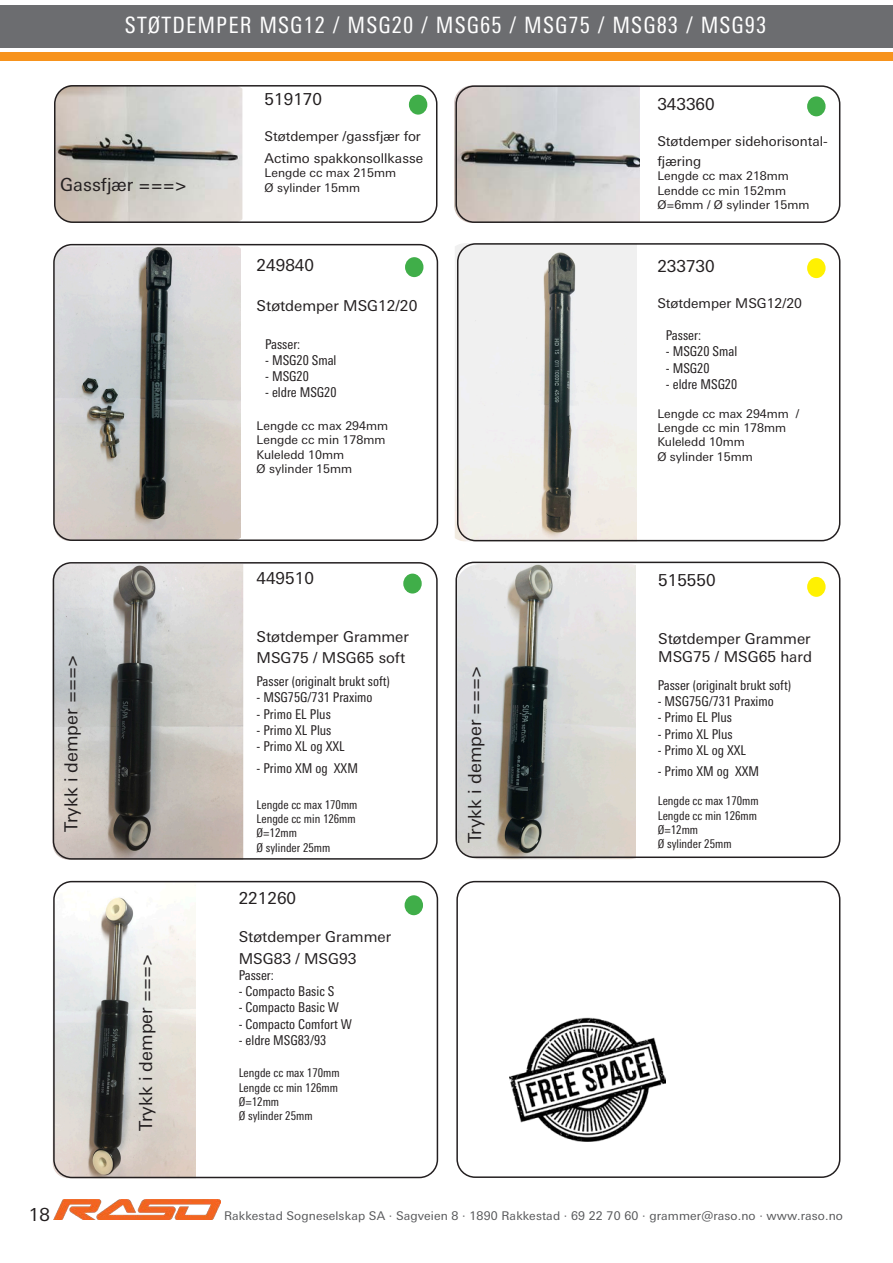
<style>
.page{position:relative;width:893px;height:1263px;background:#fff}
.page>*{position:absolute;margin:0;border:0;box-sizing:border-box;transform-origin:0 0}
.titel_fut{font:condensed 22.5px "Univers Next Pro";letter-spacing:.05em;color:#fff}
.t1{font:18px "Univers Next Pro";color:#231f20}
.t2{font:16.5px "Univers Next Pro";color:#231f20}
.t3{font:15px "Univers Next Pro";color:#231f20}
.t4{font:condensed 13.5px "Univers Next Pro";color:#231f20}
.t5{font:13.5px/21.6px "Univers Next Pro";color:#231f20}
.t6{font:12px/14.4px "Univers Next Pro";color:#231f20}
.t7{font:condensed 12px "Univers Next Pro";color:#231f20}
.t8{font:12px "Univers Next Pro";letter-spacing:.01em;color:#57585a}
</style>
<div class="page">
<img style="left:53px;top:882px;width:143px;height:296px">
<img style="left:455px;top:243px;width:182px;height:298px">
<div style="left:0;top:5px;width:893px;height:43px;background:#6c6d70"></div>
<div style="left:0;top:52px;width:893px;height:9px;background:#f7931d"></div>
<div style="left:457px;top:243px;width:383px;height:298px;border:2px solid #231f20;border-radius:18px"></div>
<img style="left:458px;top:564px;width:178px;height:295px">
<img style="left:53px;top:564px;width:190px;height:296px">
<img style="left:55px;top:247px;width:186px;height:294px">
<img style="left:454px;top:85px;width:186px;height:138px">
<img style="left:55px;top:85px;width:187px;height:138px">
<div style="left:53px;top:562px;width:385px;height:298px;border:2px solid #231f20;border-radius:18px"></div>
<div style="left:53px;top:244px;width:385px;height:297px;border:2px solid #231f20;border-radius:18px"></div>
<div style="left:455px;top:85px;width:385px;height:138px;border:2px solid #231f20;border-radius:18px"></div>
<div style="left:54px;top:85px;width:383px;height:138px;border:2px solid #231f20;border-radius:18px"></div>
<div style="left:405px;top:257px;width:18px;height:20px;background:#40ae49;border-radius:50%"></div>
<div style="left:807px;top:258px;width:19px;height:20px;background:#fff101;border-radius:50%"></div>
<div style="left:405px;top:895px;width:18px;height:20px;background:#40ae49;border-radius:50%"></div>
<div style="left:403px;top:574px;width:19px;height:19px;background:#40ae49;border-radius:50%"></div>
<div style="left:53px;top:881px;width:385px;height:297px;border:2px solid #231f20;border-radius:18px"></div>
<div style="left:455px;top:562px;width:385px;height:296px;border:2px solid #231f20;border-radius:18px"></div>
<div style="left:807px;top:577px;width:19px;height:20px;background:#fff101;border-radius:50%"></div>
<div style="left:409px;top:95px;width:18px;height:20px;background:#40ae49;border-radius:50%"></div>
<div style="left:807px;top:96px;width:19px;height:20px;background:#40ae49;border-radius:50%"></div>
<img style="left:510px;top:1017px;width:155px;height:125px">
<div style="left:456px;top:881px;width:384px;height:297px;border:2px solid #231f20;border-radius:18px"></div>
<img style="left:54px;top:1199px;width:167px;height:21px">
<p class="titel_fut" style="left:125px;top:12px;width:643px">STØTDEMPER MSG12 / MSG20 / MSG65 / MSG75 / MSG83 / MSG93</p>
<p class="t1" style="left:60px;top:174px;width:128px">Gassfjær ===&gt;</p>
<p class="t1" style="left:61px;top:832px;width:179px;rotate:-90deg">Trykk i demper ===&gt;</p>
<p class="t1" style="left:136px;top:1131px;width:179px;rotate:-90deg">Trykk i demper ===&gt;</p>
<p class="t2" style="left:265px;top:90px;width:59px">519170</p>
<p class="t5" style="left:265px;top:126px;width:160px">Støtdemper /gassfjær for<br>Actimo spakkonsollkasse</p>
<p class="t6" style="left:265px;top:166px;width:133px">Lengde cc max 215mm</p>
<p class="t6" style="left:265px;top:180px;width:97px">Ø sylinder 15mm</p>
<p class="t2" style="left:257px;top:256px;width:59px">249840</p>
<p class="t3" style="left:257px;top:297px;width:162px">Støtdemper MSG12/20</p>
<p class="t4" style="left:265px;top:336px;width:37px">Passer:</p>
<p class="t4" style="left:265px;top:352px;width:73px">- MSG20 Smal</p>
<p class="t4" style="left:265px;top:368px;width:45px">- MSG20</p>
<p class="t4" style="left:265px;top:385px;width:73px">- eldre MSG20</p>
<p class="t6" style="left:257px;top:418px;width:133px">Lengde cc max 294mm</p>
<p class="t6" style="left:257px;top:433px;width:130px">Lengde cc min 178mm</p>
<p class="t6" style="left:257px;top:447px;width:89px">Kuleledd 10mm</p>
<p class="t6" style="left:257px;top:461px;width:97px">Ø sylinder 15mm</p>
<p class="t2" style="left:256px;top:569px;width:59px">449510</p>
<p class="t3" style="left:256px;top:628px;width:154px">Støtdemper Grammer</p>
<p class="t3" style="left:256px;top:649px;width:150px">MSG75 / MSG65 soft</p>
<p class="t4" style="left:256px;top:674px;width:135px">Passer (originalt brukt soft)</p>
<p class="t4" style="left:256px;top:690px;width:118px">- MSG75G/731 Praximo</p>
<p class="t4" style="left:256px;top:706px;width:76px">- Primo EL Plus</p>
<p class="t4" style="left:256px;top:722px;width:76px">- Primo XL Plus</p>
<p class="t4" style="left:256px;top:738px;width:90px">- Primo XL og XXL</p>
<p class="t4" style="left:256px;top:760px;width:103px">- Primo XM og XXM</p>
<p class="t7" style="left:256px;top:797px;width:103px">Lengde cc max 170mm</p>
<p class="t7" style="left:256px;top:812px;width:101px">Lengde cc min 126mm</p>
<p class="t7" style="left:256px;top:826px;width:42px">Ø=12mm</p>
<p class="t7" style="left:256px;top:841px;width:75px">Ø sylinder 25mm</p>
<p class="t2" style="left:239px;top:889px;width:59px">221260</p>
<p class="t3" style="left:239px;top:928px;width:154px">Støtdemper Grammer</p>
<p class="t3" style="left:239px;top:950px;width:119px">MSG83 / MSG93</p>
<p class="t4" style="left:239px;top:967px;width:37px">Passer:</p>
<p class="t4" style="left:239px;top:983px;width:97px">- Compacto Basic S</p>
<p class="t4" style="left:239px;top:1000px;width:102px">- Compacto Basic W</p>
<p class="t4" style="left:239px;top:1016px;width:115px">- Compacto Comfort W</p>
<p class="t4" style="left:239px;top:1032px;width:89px">- eldre MSG83/93</p>
<p class="t7" style="left:239px;top:1066px;width:103px">Lengde cc max 170mm</p>
<p class="t7" style="left:239px;top:1080px;width:101px">Lengde cc min 126mm</p>
<p class="t7" style="left:239px;top:1095px;width:42px">Ø=12mm</p>
<p class="t7" style="left:239px;top:1109px;width:75px">Ø sylinder 25mm</p>
<p class="t1" style="left:465px;top:843px;width:179px;rotate:-90deg">Trykk i demper ===&gt;</p>
<p class="t2" style="left:657px;top:95px;width:59px">343360</p>
<p class="t5" style="left:657px;top:132px;width:172px;line-height:19.8px">Støtdemper sidehorisontal&shy;fjæring</p>
<p class="t6" style="left:657px;top:169px;width:133px">Lengde cc max 218mm</p>
<p class="t6" style="left:657px;top:183px;width:130px">Lendde cc min 152mm</p>
<p class="t6" style="left:657px;top:198px;width:154px">Ø=6mm / Ø sylinder 15mm</p>
<p class="t2" style="left:657px;top:256px;width:59px">233730</p>
<p class="t5" style="left:657px;top:292px;width:146px">Støtdemper MSG12/20</p>
<p class="t4" style="left:666px;top:327px;width:37px">Passer:</p>
<p class="t4" style="left:666px;top:344px;width:73px">- MSG20 Smal</p>
<p class="t4" style="left:666px;top:360px;width:45px">- MSG20</p>
<p class="t4" style="left:666px;top:376px;width:73px">- eldre MSG20</p>
<p class="t6" style="left:657px;top:406px;width:144px">Lengde cc max 294mm /<br>Lengde cc min 178mm</p>
<p class="t6" style="left:657px;top:435px;width:89px">Kuleledd 10mm</p>
<p class="t6" style="left:657px;top:449px;width:97px">Ø sylinder 15mm</p>
<p class="t2" style="left:658px;top:571px;width:59px">515550</p>
<p class="t3" style="left:658px;top:630px;width:154px">Støtdemper Grammer</p>
<p class="t3" style="left:658px;top:648px;width:155px">MSG75 / MSG65 hard</p>
<p class="t4" style="left:658px;top:677px;width:135px">Passer (originalt brukt soft)</p>
<p class="t4" style="left:658px;top:693px;width:118px">- MSG75G/731 Praximo</p>
<p class="t4" style="left:658px;top:710px;width:76px">- Primo EL Plus</p>
<p class="t4" style="left:658px;top:726px;width:76px">- Primo XL Plus</p>
<p class="t4" style="left:658px;top:742px;width:90px">- Primo XL og XXL</p>
<p class="t4" style="left:658px;top:764px;width:103px">- Primo XM og XXM</p>
<p class="t7" style="left:658px;top:794px;width:103px">Lengde cc max 170mm</p>
<p class="t7" style="left:658px;top:808px;width:101px">Lengde cc min 126mm</p>
<p class="t7" style="left:658px;top:823px;width:42px">Ø=12mm</p>
<p class="t7" style="left:658px;top:837px;width:75px">Ø sylinder 25mm</p>
<p class="t1" style="left:29px;top:1205px;width:22px">18</p>
<p class="t8" style="left:224px;top:1209px;width:620px">Rakkestad Sogneselskap SA · Sagveien 8 · 1890 Rakkestad · 69 22 70 60 · grammer@raso.no · www.raso.no</p>
</div>
